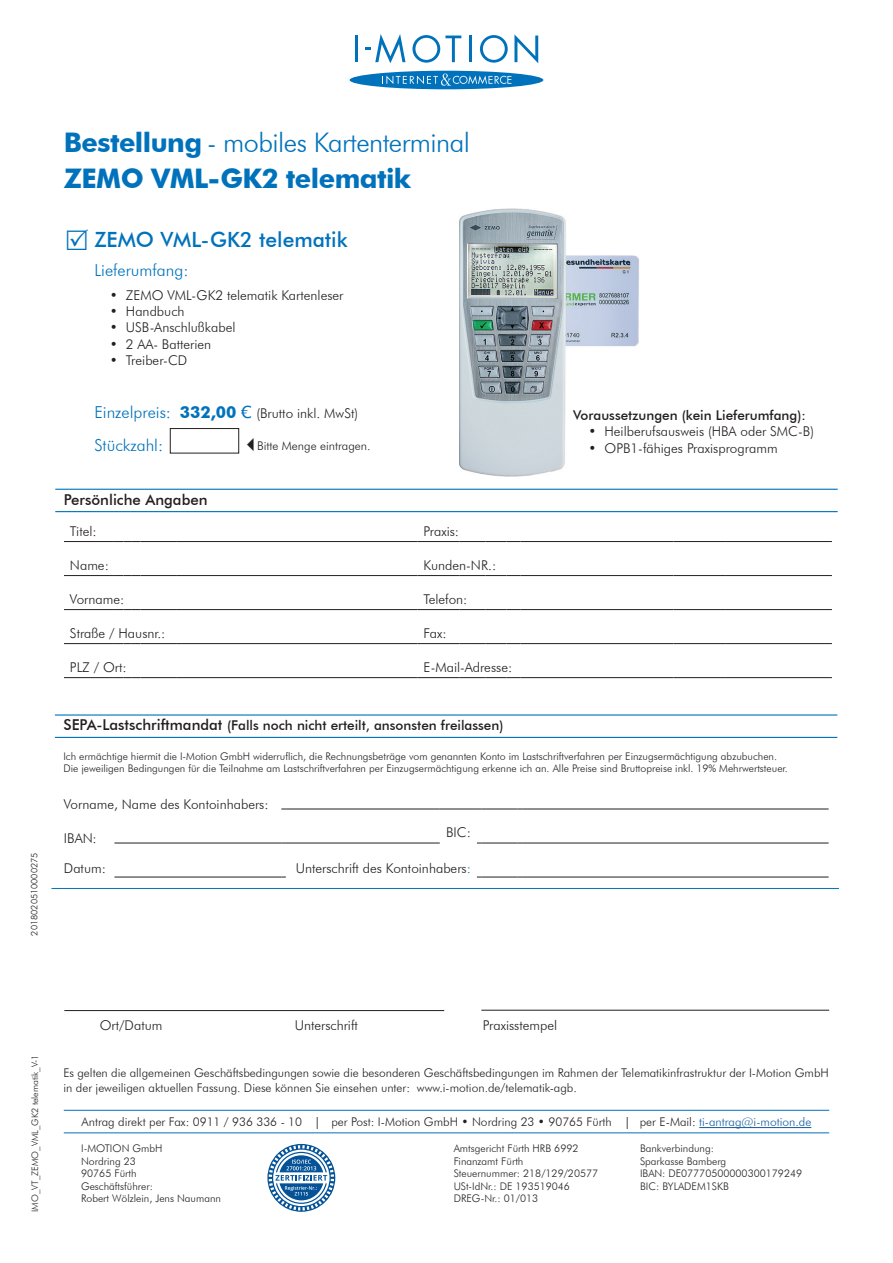
<style>
.page{position:relative;width:893px;height:1263px;background:#fff}
.page>*{position:absolute;margin:0;border:0;box-sizing:border-box;transform-origin:0 0}
.t1{font:700 27px/36px "Futura BT";letter-spacing:-.02em;color:#0072bc}
.t2{font:500 21px "Futura BT";color:#0072bc}
.t3{font:300 16.5px "Futura BT";color:#0072bc}
.t4{font:500 15px "Futura BT";color:#231f20}
.t5{font:300 13.5px "Futura BT";color:#231f20}
.t6{font:500 13.5px "Futura BT";color:#231f20}
.t7{font:300 12px/15px "Futura BT";color:#231f20}
.t8{font:300 10.5px/12.6px "Futura BT";color:#231f20}
.t9{font:300 9px "Futura BT";color:#231f20}
.s1{font-weight:300}
.s2{font-size:16.5px;color:#0072bc}
.s3{font-weight:700;font-size:16.5px;color:#0072bc}
.s4{font-family:"Verdana";font-weight:400;font-size:16.5px;color:#0072bc}
.s5{font-size:15px}
.s6{color:#0072bc}
.s7{font-family:"Minion Pro";font-weight:400}
.s8{color:#175d9e}
</style>
<div class="page">
<div style="left:350px;top:71px;width:193px;height:18px;background:#0072bc;border-radius:50%"></div>
<hr style="left:355px;top:35px;width:3px;height:27px;background:#0072bc">
<svg style="left:412px;top:35px;width:49px;height:28px"></svg>
<hr style="left:469px;top:36px;width:3px;height:26px;background:#0072bc">
<svg style="left:480px;top:35px;width:28px;height:28px"></svg>
<svg style="left:514px;top:34px;width:24px;height:29px"></svg>
<svg style="left:365px;top:34px;width:40px;height:29px"></svg>
<svg style="left:382px;top:74px;width:129px;height:12px"></svg>
<svg style="left:267px;top:1144px;width:68px;height:68px"></svg>
<hr style="left:699px;top:1127px;width:112px;height:1px;background:#175d9e">
<hr style="left:64px;top:1132px;width:765px;height:1px;background:#0072bc">
<hr style="left:64px;top:1110px;width:765px;height:1px;background:#0072bc">
<img style="left:459px;top:208px;width:180px;height:269px">
<div style="left:170px;top:428px;width:69px;height:25px;border:1px solid #231f20"></div>
<hr style="left:64px;top:541px;width:49px;height:1px;background:#231f20">
<svg style="left:113px;top:541px;width:27px;height:1px"></svg>
<hr style="left:140px;top:541px;width:37px;height:1px;background:#231f20">
<hr style="left:177px;top:541px;width:241px;height:1px;background:#231f20">
<hr style="left:418px;top:541px;width:42px;height:1px;background:#231f20">
<hr style="left:64px;top:575px;width:49px;height:1px;background:#231f20">
<svg style="left:113px;top:575px;width:27px;height:1px"></svg>
<hr style="left:140px;top:575px;width:37px;height:1px;background:#231f20">
<hr style="left:177px;top:575px;width:241px;height:1px;background:#231f20">
<hr style="left:418px;top:575px;width:42px;height:1px;background:#231f20">
<hr style="left:64px;top:643px;width:49px;height:1px;background:#231f20">
<svg style="left:113px;top:643px;width:27px;height:1px"></svg>
<hr style="left:140px;top:643px;width:37px;height:1px;background:#231f20">
<hr style="left:177px;top:643px;width:241px;height:1px;background:#231f20">
<hr style="left:418px;top:643px;width:42px;height:1px;background:#231f20">
<hr style="left:725px;top:575px;width:107px;height:1px;background:#231f20">
<hr style="left:673px;top:575px;width:52px;height:1px;background:#231f20">
<svg style="left:460px;top:575px;width:61px;height:1px"></svg>
<hr style="left:521px;top:575px;width:62px;height:1px;background:#231f20">
<hr style="left:583px;top:575px;width:90px;height:1px;background:#231f20">
<hr style="left:64px;top:609px;width:49px;height:1px;background:#231f20">
<svg style="left:113px;top:609px;width:27px;height:1px"></svg>
<hr style="left:140px;top:609px;width:37px;height:1px;background:#231f20">
<hr style="left:177px;top:609px;width:241px;height:1px;background:#231f20">
<hr style="left:418px;top:609px;width:42px;height:1px;background:#231f20">
<hr style="left:583px;top:609px;width:90px;height:1px;background:#231f20">
<hr style="left:673px;top:609px;width:52px;height:1px;background:#231f20">
<hr style="left:725px;top:609px;width:107px;height:1px;background:#231f20">
<hr style="left:64px;top:677px;width:49px;height:1px;background:#231f20">
<svg style="left:113px;top:677px;width:27px;height:1px"></svg>
<hr style="left:140px;top:677px;width:37px;height:1px;background:#231f20">
<hr style="left:177px;top:677px;width:241px;height:1px;background:#231f20">
<hr style="left:418px;top:677px;width:42px;height:1px;background:#231f20">
<svg style="left:460px;top:677px;width:61px;height:1px"></svg>
<svg style="left:460px;top:609px;width:61px;height:1px"></svg>
<hr style="left:521px;top:609px;width:62px;height:1px;background:#231f20">
<svg style="left:460px;top:643px;width:61px;height:1px"></svg>
<svg style="left:460px;top:541px;width:61px;height:1px"></svg>
<hr style="left:521px;top:541px;width:62px;height:1px;background:#231f20">
<hr style="left:583px;top:541px;width:90px;height:1px;background:#231f20">
<hr style="left:673px;top:541px;width:52px;height:1px;background:#231f20">
<hr style="left:725px;top:541px;width:107px;height:1px;background:#231f20">
<hr style="left:521px;top:643px;width:62px;height:1px;background:#231f20">
<hr style="left:583px;top:643px;width:90px;height:1px;background:#231f20">
<hr style="left:673px;top:643px;width:52px;height:1px;background:#231f20">
<hr style="left:725px;top:643px;width:107px;height:1px;background:#231f20">
<hr style="left:521px;top:677px;width:62px;height:1px;background:#231f20">
<hr style="left:583px;top:677px;width:90px;height:1px;background:#231f20">
<hr style="left:673px;top:677px;width:52px;height:1px;background:#231f20">
<hr style="left:725px;top:677px;width:107px;height:1px;background:#231f20">
<hr style="left:55px;top:489px;width:783px;height:1px;background:#0072bc">
<hr style="left:55px;top:511px;width:783px;height:1px;background:#0072bc">
<hr style="left:55px;top:714px;width:782px;height:1px;background:#0072bc">
<hr style="left:55px;top:737px;width:782px;height:1px;background:#0072bc">
<hr style="left:114px;top:877px;width:167px;height:1px;background:#231f20">
<hr style="left:481px;top:877px;width:37px;height:1px;background:#231f20">
<hr style="left:522px;top:877px;width:307px;height:1px;background:#231f20">
<hr style="left:114px;top:843px;width:167px;height:1px;background:#231f20">
<hr style="left:286px;top:843px;width:154px;height:1px;background:#231f20">
<hr style="left:481px;top:843px;width:37px;height:1px;background:#231f20">
<hr style="left:522px;top:843px;width:307px;height:1px;background:#231f20">
<hr style="left:286px;top:809px;width:154px;height:1px;background:#231f20">
<hr style="left:440px;top:809px;width:37px;height:1px;background:#231f20">
<hr style="left:481px;top:809px;width:37px;height:1px;background:#231f20">
<hr style="left:522px;top:809px;width:307px;height:1px;background:#231f20">
<hr style="left:64px;top:1010px;width:380px;height:1px;background:#231f20">
<hr style="left:51px;top:888px;width:788px;height:1px;background:#0072bc">
<hr style="left:481px;top:1010px;width:348px;height:1px;background:#231f20">
<p class="t9" style="left:29px;top:935px;width:84px;rotate:-90deg">2018020510000275</p>
<h1 class="t1" style="left:64px;top:125px;width:408px">Bestellung <span class="s1">- mobiles Kartenterminal<br></span>ZEMO VML-GK2 telematik</h1>
<h2 class="t2" style="left:94px;top:227px;width:255px">ZEMO VML-GK2 telematik</h2>
<h3 class="t3" style="left:94px;top:260px;width:96px">Lieferumfang:</h3>
<p class="t5" style="left:110px;top:287px;width:235px">• ZEMO VML-GK2 telematik Kartenleser</p>
<p class="t5" style="left:110px;top:303px;width:76px">• Handbuch</p>
<p class="t5" style="left:110px;top:319px;width:127px">• USB-Anschlußkabel</p>
<p class="t5" style="left:110px;top:336px;width:103px">• 2 AA- Batterien</p>
<p class="t5" style="left:110px;top:352px;width:79px">• Treiber-CD</p>
<p class="t5" style="left:94px;top:405px;width:265px"><span class="s2">Einzelpreis:</span> <span class="s3">332,00</span> <span class="s4">€</span> (Brutto inkl. MwSt)</p>
<h3 class="t3" style="left:94px;top:435px;width:70px">Stückzahl:</h3>
<p class="t7" style="left:257px;top:438px;width:115px">Bitte Menge eintragen.</p>
<h3 class="t4" style="left:64px;top:490px;width:145px">Persönliche Angaben</h3>
<p class="t5" style="left:70px;top:522px;width:28px">Titel:</p>
<p class="t5" style="left:424px;top:522px;width:37px">Praxis:</p>
<p class="t5" style="left:70px;top:556px;width:40px">Name:</p>
<p class="t5" style="left:424px;top:556px;width:74px">Kunden-NR.:</p>
<p class="t5" style="left:70px;top:591px;width:56px">Vorname:</p>
<p class="t5" style="left:424px;top:591px;width:45px">Telefon:</p>
<p class="t5" style="left:70px;top:625px;width:97px">Straße / Hausnr.:</p>
<p class="t5" style="left:424px;top:625px;width:25px">Fax:</p>
<p class="t5" style="left:70px;top:659px;width:58px">PLZ / Ort:</p>
<p class="t5" style="left:424px;top:659px;width:90px">E-Mail-Adresse:</p>
<p class="t6" style="left:573px;top:407px;width:234px">Voraussetzungen (kein Lieferumfang):</p>
<p class="t5" style="left:588px;top:423px;width:227px">• Heilberufsausweis (HBA oder SMC-B)</p>
<p class="t5" style="left:588px;top:439px;width:191px">• OPB1-fähiges Praxisprogramm</p>
<p class="t6" style="left:63px;top:717px;width:442px"><span class="s5">SEPA-Lastschriftmandat</span> (Falls noch nicht erteilt, ansonsten freilassen)</p>
<p class="t8" style="left:63px;top:749px;width:726px">Ich ermächtige hiermit die I-Motion GmbH widerruflich, die Rechnungsbeträge vom genannten Konto im Lastschriftverfahren per Einzugsermächtigung abzubuchen.<br>Die jeweiligen Bedingungen für die Teilnahme am Lastschriftverfahren per Einzugsermächtigung erkenne ich an. Alle Preise sind Bruttopreise inkl. 19% Mehrwertsteuer.</p>
<p class="t5" style="left:64px;top:796px;width:206px">Vorname, Name des Kontoinhabers:</p>
<p class="t5" style="left:64px;top:830px;width:34px">IBAN:</p>
<p class="t5" style="left:446px;top:824px;width:26px">BIC:</p>
<p class="t5" style="left:64px;top:860px;width:44px">Datum:</p>
<p class="t5" style="left:296px;top:860px;width:177px">Unterschrift des Kontoinhabers<span class="s6">:</span></p>
<p class="t9" style="left:29px;top:1212px;width:159px;rotate:-90deg">IMO_VT_ZEMO_VML_GK2 telematik_V-1</p>
<p class="t5" style="left:100px;top:1017px;width:64px">Ort/Datum</p>
<p class="t5" style="left:295px;top:1017px;width:65px">Unterschrift</p>
<p class="t5" style="left:483px;top:1017px;width:76px">Praxisstempel</p>
<p class="t7" style="left:63px;top:1064px;width:767px">Es gelten die allgemeinen Geschäftsbedingungen sowie die besonderen Geschäftsbedingungen im Rahmen der Telematikinfrastruktur der I-Motion GmbH in der jeweiligen aktuellen Fassung. Diese können Sie einsehen unter: www.i-motion.de/telematik-agb.</p>
<p class="t7" style="left:82px;top:1114px;width:731px">Antrag direkt per Fax: 0911 / 936 336 - 10 <span class="s7">|</span> per Post: I-Motion GmbH • Nordring 23 • 90765 Fürth <span class="s7">|</span> per E-Mail: <span class="s8">ti-antrag@i-motion.de</span></p>
<p class="t8" style="left:81px;top:1142px;width:141px">I-MOTION GmbH<br>Nordring 23<br>90765 Fürth<br>Geschäftsführer:<br>Robert Wölzlein, Jens Naumann</p>
<p class="t8" style="left:454px;top:1142px;width:146px">Amtsgericht Fürth HRB 6992<br>Finanzamt Fürth<br>Steuernummer: 218/129/20577<br>USt-IdNr.: DE 193519046<br>DREG-Nr.: 01/013</p>
<p class="t8" style="left:640px;top:1142px;width:164px">Bankverbindung:<br>Sparkasse Bamberg<br>IBAN: DE07770500000300179249<br>BIC: BYLADEM1SKB</p>
</div>
